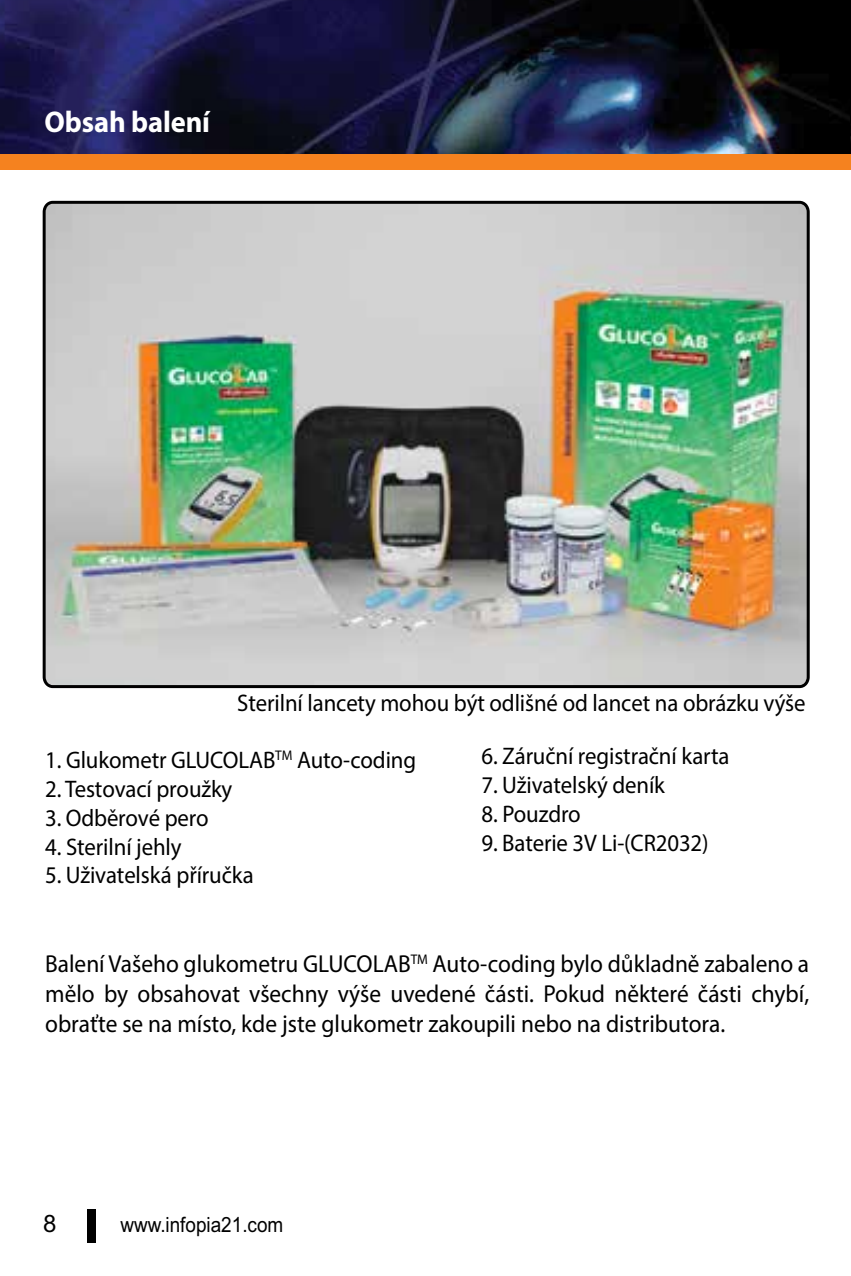
<style>
.page{position:relative;width:851px;height:1276px;background:#fff}
.page>*{position:absolute;margin:0;border:0;box-sizing:border-box;transform-origin:0 0}
.t1{font:700 30px "Myriad Pro";letter-spacing:-.005em;color:#fff;scale:.95 1}
.t2{font:24.6px/30px "Myriad Pro";color:#000;text-align:justify;scale:.95 1}
.t3{font:24px "Myriad Pro";letter-spacing:-.005em;color:#000;scale:.95 1}
.t4{font:24px "Arial";color:#000}
.t5{font:21px "Arial";color:#000;scale:.9 1}
</style>
<div class="page">
<img style="left:0;top:0;width:851px;height:158px">
<div style="left:0;top:155px;width:850px;height:15px;background:#f5821f"></div>
<div style="left:87px;top:1209px;width:9px;height:33px;background:#000"></div>
<img style="left:43px;top:201px;width:766px;height:487px">
<p class="t1" style="left:45px;top:102px;width:175px">Obsah balení</p>
<p class="t3" style="left:237px;top:688px;width:599px">Sterilní lancety mohou být odlišné od lancet na obrázku výše</p>
<p class="t3" style="left:45px;top:745px;width:392px">1. Glukometr GLUCOLAB<sup>TM</sup> Auto-coding</p>
<p class="t3" style="left:45px;top:774px;width:198px">2. Testovací proužky</p>
<p class="t3" style="left:45px;top:803px;width:173px">3. Odběrové pero</p>
<p class="t3" style="left:45px;top:831px;width:145px">4. Sterilní jehly</p>
<p class="t3" style="left:45px;top:860px;width:221px">5. Uživatelská příručka</p>
<p class="t3" style="left:481px;top:741px;width:263px">6. Záruční registrační karta</p>
<p class="t3" style="left:481px;top:770px;width:195px">7. Uživatelský deník</p>
<p class="t3" style="left:481px;top:799px;width:106px">8. Pouzdro</p>
<p class="t3" style="left:481px;top:827px;width:240px">9. Baterie 3V Li-(CR2032)</p>
<p class="t2" style="left:45px;top:948px;width:805px">Balení Vašeho glukometru GLUCOLAB<sup>TM</sup> Auto-coding bylo důkladně zabaleno a mělo by obsahovat všechny výše uvedené části. Pokud některé části chybí, obraťte se na místo, kde jste glukometr zakoupili nebo na distributora.</p>
<p class="t4" style="left:43px;top:1208px;width:15px">8</p>
<p class="t5" style="left:120px;top:1211px;width:182px">www.infopia21.com</p>
</div>
